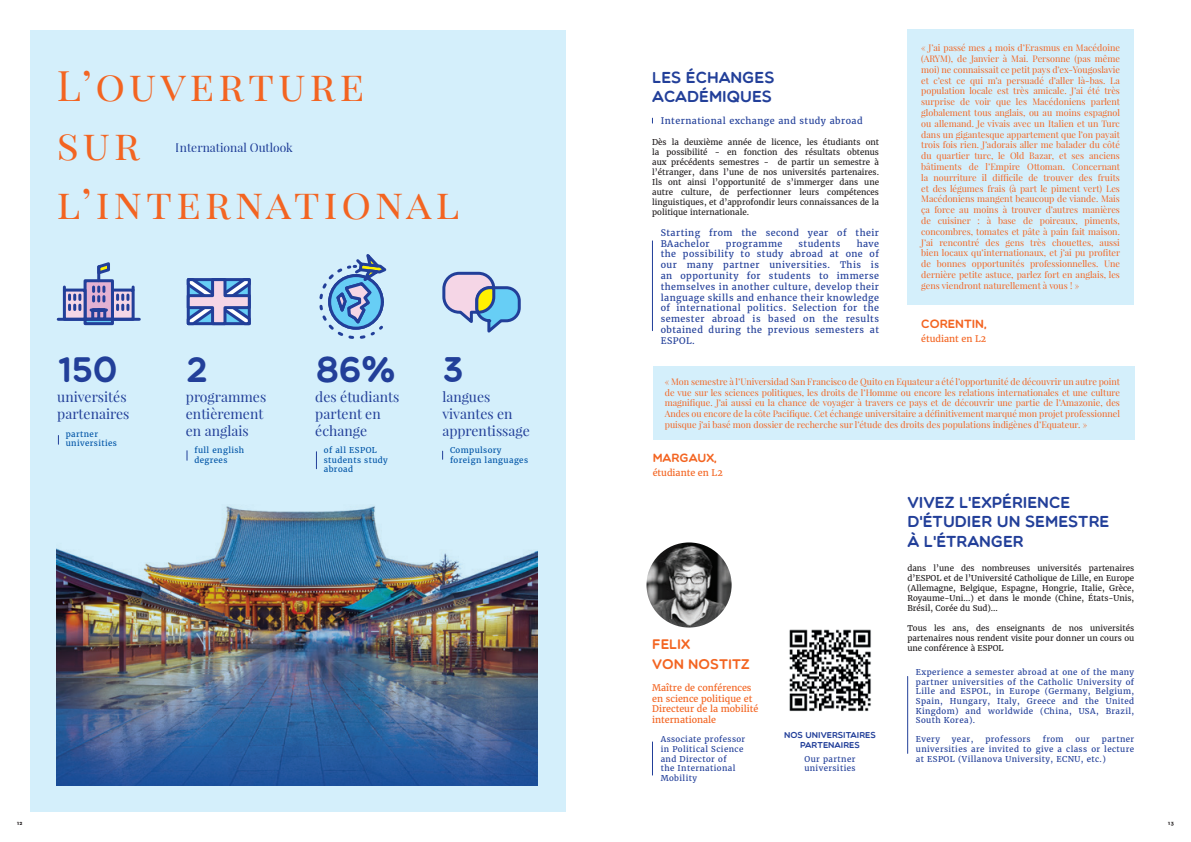
<style>
.page{position:relative;width:1191px;height:842px;background:#fff}
.page>*{position:absolute;margin:0;border:0;box-sizing:border-box;transform-origin:0 0}
.t1{font:41.3px/58.9px "Playfair Display SC";letter-spacing:.1em;color:#f36421}
.t2{font:36px "Multicolore";color:#223f99}
.t3{font:16px/19.2px "Multicolore";color:#223f99}
.t4{font:14px/16.8px "Playfair Display";color:#223f99}
.t5{font:14px/20px "Multicolore";color:#f36421}
.t6{font:12px "Playfair Display";color:#223f99}
.t7{font:12px "Multicolore";color:#f36421}
.t8{font:9px/10.8px "Playfair Display";color:#f36421;text-align:justify}
.t9{font:9px/10.8px "Merriweather";letter-spacing:.05em;color:#223f99}
.t10{font:9px/10.8px "Merriweather";color:#f36421}
.t11{font:8.6px/10.3px "Multicolore";color:#223f99;text-align:center}
.t12{font:8px/10px "Merriweather";color:#231f20;text-align:justify}
.t13{font:8px/9.6px "Merriweather";letter-spacing:.05em;color:#223f99;text-align:justify}
.t14{font:8px/9.6px "Merriweather";letter-spacing:.05em;color:#0155a7}
.t15{font:700 6px "Neutra Text";color:#231f20}
</style>
<div class="page">
<div style="left:30px;top:30px;width:535px;height:782px;background:#d4effb"></div>
<div style="left:907px;top:30px;width:227px;height:275px;background:#d4effb"></div>
<div style="left:652px;top:366px;width:482px;height:73px;background:#d4effb"></div>
<hr style="left:907px;top:676px;width:1px;height:77px;background:#223f99">
<img style="left:57px;top:506px;width:480px;height:279px">
<img style="left:646px;top:542px;width:85px;height:85px;border-radius:43px">
<hr style="left:652px;top:742px;width:1px;height:33px;background:#223f99">
<hr style="left:652px;top:241px;width:1px;height:90px;background:#223f99">
<img style="left:789px;top:629px;width:82px;height:82px">
<svg style="left:84px;top:322px;width:30px;height:3px"></svg>
<hr style="left:58px;top:318px;width:81px;height:3px;background:#223f99">
<svg style="left:63px;top:262px;width:72px;height:60px"></svg>
<svg style="left:186px;top:278px;width:65px;height:48px;background:#7d91c5"></svg>
<svg style="left:319px;top:254px;width:68px;height:85px"></svg>
<svg style="left:442px;top:271px;width:79px;height:62px"></svg>
<svg style="left:316px;top:452px;width:1px;height:17px"></svg>
<h1 class="t1" style="left:57px;top:57px;width:404px">L’ouverture<br>sur l’international</h1>
<h3 class="t3" style="left:652px;top:67px;width:124px">LES ÉCHANGES<br>ACADÉMIQUES</h3>
<p class="t9" style="left:660px;top:116px;width:203px">International exchange and study abroad</p>
<p class="t12" style="left:652px;top:137px;width:228px">Dès la deuxième année de licence, les étudiants ont la possibilité - en fonction des résultats obtenus aux précédents semestres - de partir un semestre à l’étranger, dans l’une de nos universités partenaires.<br>Ils ont ainsi l’opportunité de s’immerger dans une autre culture, de perfectionner leurs compétences linguistiques, et d’approfondir leurs connaissances de la politique internationale.</p>
<p class="t9" style="left:660px;top:227px;width:220px">Starting from the second year of their<br>BAachelor</p>
<h3 class="t6" style="left:176px;top:140px;width:118px">International Outlook</h3>
<p class="t9" style="left:660px;top:238px;width:220px;text-align:justify;text-indent:196px">have the possibility to study abroad at one of our many partner universities. This is an opportunity for students to immerse themselves in another culture, develop their language skills and enhance their knowledge of international politics. Selection for the semester abroad is based on the results obtained during the previous semesters at ESPOL.</p>
<p class="t9" style="left:726px;top:238px;width:58px">programme</p>
<p class="t9" style="left:798px;top:238px;width:43px">students</p>
<p class="t8" style="left:921px;top:42px;width:200px">« J’ai passé mes 4 mois d’Erasmus en Macédoine (ARYM), de Janvier à Mai. Personne (pas même moi) ne connaissait ce petit pays d’ex-Yougoslavie et c’est ce qui m’a persuadé d’aller là-bas. La population locale est très amicale. J’ai été très surprise de voir que les Macédoniens parlent globalement tous anglais, ou au moins espagnol ou allemand. Je vivais avec un Italien et un Turc dans un gigantesque appartement que l’on payait trois fois rien. J’adorais aller me balader du côté du quartier turc, le Old Bazar, et ses anciens bâtiments de l’Empire Ottoman. Concernant la nourriture il difficile de trouver des fruits et des légumes frais (à part le piment vert) Les Macédoniens mangent beaucoup de viande. Mais ça force au moins à trouver d’autres manières de cuisiner : à base de poireaux, piments, concombres, tomates et pâte à pain fait maison.<br>J’ai rencontré des gens très chouettes, aussi bien locaux qu’internationaux, et j’ai pu profiter de bonnes opportunités professionnelles. Une dernière petite astuce, parlez fort en anglais, les gens viendront naturellement à vous ! »</p>
<h3 class="t7" style="left:921px;top:317px;width:67px">CORENTIN,</h3>
<p class="t10" style="left:921px;top:333px;width:67px">étudiant en L2</p>
<h2 class="t2" style="left:58px;top:348px;width:61px">150</h2>
<h2 class="t2" style="left:187px;top:348px;width:22px">2</h2>
<h2 class="t2" style="left:316px;top:348px;width:81px">86%</h2>
<h2 class="t2" style="left:443px;top:348px;width:22px">3</h2>
<h3 class="t4" style="left:57px;top:389px;width:74px">universités partenaires</h3>
<p class="t14" style="left:66px;top:429px;width:53px">partner universities</p>
<h3 class="t4" style="left:186px;top:389px;width:82px">programmes entièrement en anglais</h3>
<p class="t14" style="left:194px;top:445px;width:51px">full english degrees</p>
<h3 class="t4" style="left:315px;top:389px;width:85px">des étudiants partent en échange</h3>
<p class="t14" style="left:324px;top:445px;width:66px">of all ESPOL students study abroad</p>
<h3 class="t4" style="left:442px;top:389px;width:89px">langues vivantes en apprentissage</h3>
<p class="t14" style="left:450px;top:445px;width:80px">Compulsory foreign languages</p>
<p class="t8" style="left:665px;top:376px;width:457px">« Mon semestre à l’Universidad San Francisco de Quito en Equateur a été l’opportunité de découvrir un autre point de vue sur les sciences politiques, les droits de l’Homme ou encore les relations internationales et une culture magnifique. J’ai aussi eu la chance de voyager à travers ce pays et de découvrir une partie de l’Amazonie, des Andes ou encore de la côte Pacifique. Cet échange universitaire a définitivement marqué mon projet professionnel puisque j’ai basé mon dossier de recherche sur l’étude des droits des populations indigènes d’Equateur. »</p>
<h3 class="t7" style="left:652px;top:451px;width:66px">MARGAUX,</h3>
<p class="t10" style="left:652px;top:467px;width:71px">étudiante en L2</p>
<h3 class="t5" style="left:652px;top:634px;width:99px">FELIX<br>VON NOSTITZ</h3>
<p class="t10" style="left:652px;top:682px;width:108px">Maître de conférences en science politique et<br>Directeur de la mobilité internationale</p>
<p class="t13" style="left:661px;top:734px;width:86px;text-align:left">Associate professor in Political Science and Director of<br>the International<br>Mobility</p>
<p class="t11" style="left:784px;top:729px;width:93px">NOS UNIVERSITAIRES<br>PARTENAIRES</p>
<p class="t13" style="left:804px;top:754px;width:53px">Our partner universities</p>
<h3 class="t3" style="left:907px;top:492px;width:203px">VIVEZ L'EXPÉRIENCE<br>D'ÉTUDIER UN SEMESTRE<br>À L'ÉTRANGER</h3>
<p class="t12" style="left:907px;top:563px;width:228px">dans l’une des nombreuses universités partenaires d’ESPOL et de l’Université Catholique de Lille, en Europe (Allemagne, Belgique, Espagne, Hongrie, Italie, Grèce, Royaume-Uni…) et dans le monde (Chine, États-Unis, Brésil, Corée du Sud)...</p>
<p class="t12" style="left:907px;top:623px;width:228px">Tous les ans, des enseignants de nos universités partenaires nous rendent visite pour donner un cours ou une conférence à ESPOL</p>
<p class="t13" style="left:916px;top:667px;width:220px">Experience a semester abroad at one of the many partner universities of the Catholic University of Lille and ESPOL, in Europe (Germany, Belgium, Spain, Hungary, Italy, Greece and the United Kingdom) and worldwide (China, USA, Brazil, South Korea).</p>
<p class="t13" style="left:916px;top:734px;width:26px">Every</p>
<p class="t13" style="left:952px;top:734px;width:23px">year,</p>
<p class="t13" style="left:985px;top:734px;width:47px">professors</p>
<p class="t13" style="left:1042px;top:734px;width:22px">from</p>
<p class="t13" style="left:1075px;top:734px;width:16px">our</p>
<p class="t13" style="left:916px;top:734px;width:220px;text-indent:186px">partner universities are invited to give a class or lecture at ESPOL (Villanova University, ECNU, etc.)</p>
<p class="t15" style="left:17px;top:819px;width:7px">12</p>
<p class="t15" style="left:1168px;top:819px;width:7px">13</p>
</div>
